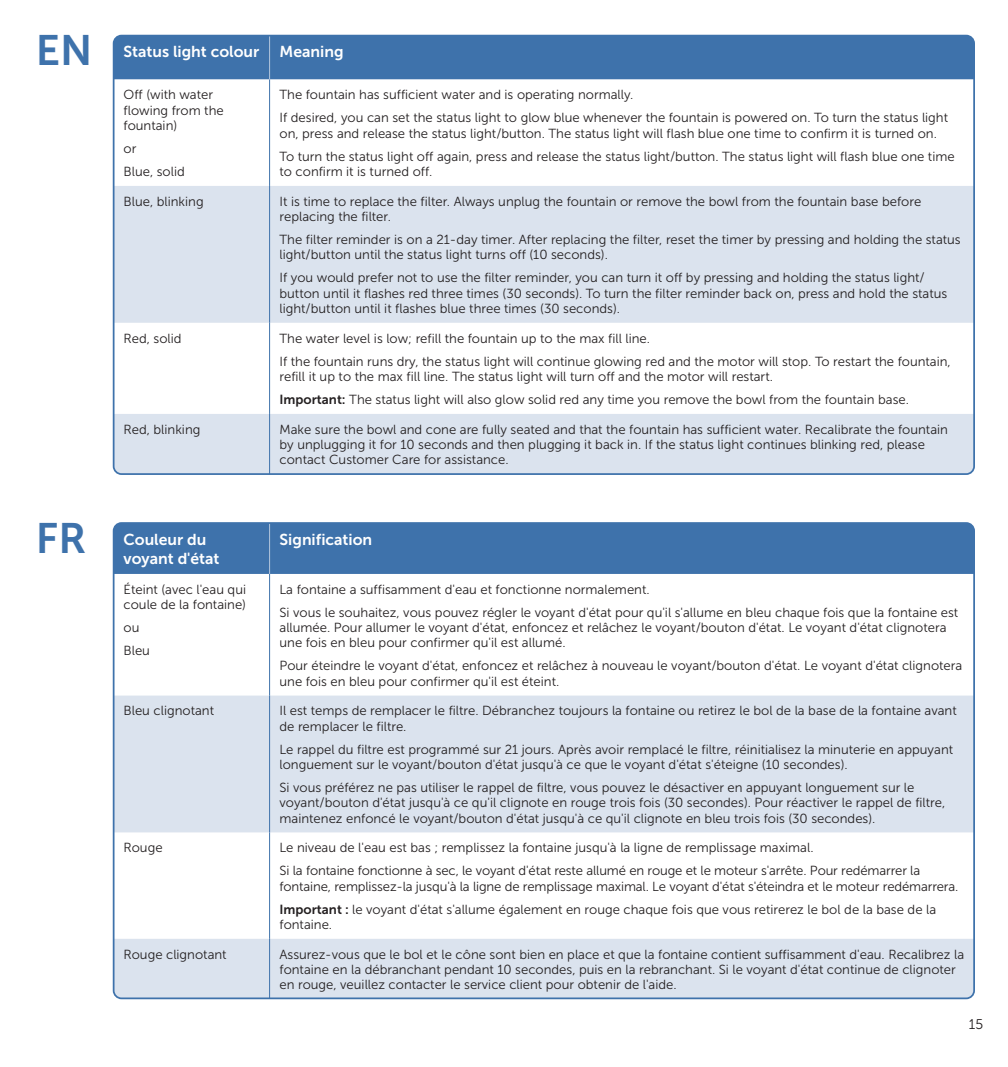
<style>
.page{position:relative;width:1008px;height:1067px;background:#fff}
.page>*{position:absolute;margin:0;border:0;box-sizing:border-box;transform-origin:0 0}
.t1{font:42.35px "Museo Sans 700";color:#3e72ab}
.t2{font:15.75px/19.2px "Museo Sans 700";color:#fff}
.t3{font:14px "Museo Sans 300";color:#231f20}
.t4{font:13.12px/15.2px "Museo Sans 300";color:#231f20}
.s1{font-family:"Museo Sans 700"}
</style>
<div class="page">
<div style="left:116px;top:36px;width:857px;height:44px;background:#3e72ab"></div>
<svg style="left:116px;top:186px;width:857px;height:288px;fill:#dbe3ee"></svg>
<hr style="left:269px;top:36px;width:1px;height:44px;background:#b4c6dd">
<hr style="left:269px;top:80px;width:1px;height:106px;background:#3e72ab">
<hr style="left:269px;top:186px;width:1px;height:137px;background:#3e72ab">
<hr style="left:269px;top:323px;width:1px;height:91px;background:#3e72ab">
<hr style="left:269px;top:414px;width:1px;height:60px;background:#3e72ab">
<div style="left:113px;top:35px;width:861px;height:440px;border:2px solid #3e72ab;border-radius:8px"></div>
<div style="left:116px;top:523px;width:857px;height:51px;background:#3e72ab"></div>
<svg style="left:116px;top:695px;width:857px;height:303px;fill:#dbe3ee"></svg>
<hr style="left:269px;top:523px;width:1px;height:51px;background:#b4c6dd">
<hr style="left:269px;top:574px;width:1px;height:121px;background:#3e72ab">
<hr style="left:269px;top:695px;width:1px;height:137px;background:#3e72ab">
<hr style="left:269px;top:832px;width:1px;height:106px;background:#3e72ab">
<hr style="left:269px;top:938px;width:1px;height:60px;background:#3e72ab">
<h1 class="t1" style="left:36px;top:27px;width:58px">EN</h1>
<h1 class="t1" style="left:36px;top:514px;width:52px">FR</h1>
<p class="t2" style="left:123px;top:42px;width:137px">Status light colour</p>
<p class="t2" style="left:279px;top:42px;width:65px">Meaning</p>
<p class="t4" style="left:123px;top:87px;width:102px">Off (with water flowing from the fountain)</p>
<p class="t4" style="left:123px;top:137px;width:63px;line-height:23.1px">or<br>Blue, solid</p>
<p class="t4" style="left:279px;top:83px;width:669px;line-height:23.1px">The fountain has sufficient water and is operating normally.<br>If desired, you can set the status light to glow blue whenever the fountain is powered on. To turn the status light</p>
<p class="t4" style="left:279px;top:122px;width:676px;line-height:23.1px">on, press and release the status light/button. The status light will flash blue one time to confirm it is turned on.<br>To turn the status light off again, press and release the status light/button. The status light will flash blue one time</p>
<p class="t4" style="left:279px;top:164px;width:154px">to confirm it is turned off.</p>
<p class="t4" style="left:123px;top:194px;width:82px">Blue, blinking</p>
<p class="t4" style="left:279px;top:194px;width:643px">It is time to replace the filter. Always unplug the fountain or remove the bowl from the fountain base before replacing the filter.</p>
<p class="t4" style="left:279px;top:232px;width:682px">The filter reminder is on a 21-day timer. After replacing the filter, reset the timer by pressing and holding the status light/button until the status light turns off (10 seconds).</p>
<p class="t4" style="left:279px;top:270px;width:669px">If you would prefer not to use the filter reminder, you can turn it off by pressing and holding the status light/ button until it flashes red three times (30 seconds). To turn the filter reminder back on, press and hold the status light/button until it flashes blue three times (30 seconds).</p>
<p class="t4" style="left:123px;top:330px;width:59px">Red, solid</p>
<p class="t4" style="left:279px;top:326px;width:672px;line-height:23.1px">The water level is low; refill the fountain up to the max fill line.<br>If the fountain runs dry, the status light will continue glowing red and the motor will stop. To restart the fountain,</p>
<p class="t4" style="left:279px;top:365px;width:630px;line-height:23.1px">refill it up to the max fill line. The status light will turn off and the motor will restart.<br><span class="s1">Important:</span> The status light will also glow solid red any time you remove the bowl from the fountain base.</p>
<p class="t4" style="left:123px;top:421px;width:78px">Red, blinking</p>
<p class="t4" style="left:279px;top:421px;width:669px">Make sure the bowl and cone are fully seated and that the fountain has sufficient water. Recalibrate the fountain by unplugging it for 10 seconds and then plugging it back in. If the status light continues blinking red, please contact Customer Care for assistance.</p>
<p class="t2" style="left:123px;top:529px;width:97px">Couleur du voyant d'état</p>
<p class="t2" style="left:279px;top:529px;width:94px">Signification</p>
<p class="t4" style="left:123px;top:581px;width:124px">Éteint (avec l'eau qui coule de la fontaine)</p>
<p class="t4" style="left:123px;top:616px;width:28px;line-height:23.1px">ou<br>Bleu</p>
<p class="t4" style="left:279px;top:578px;width:680px;line-height:23.1px">La fontaine a suffisamment d'eau et fonctionne normalement.<br>Si vous le souhaitez, vous pouvez régler le voyant d'état pour qu'il s'allume en bleu chaque fois que la fontaine est</p>
<p class="t4" style="left:279px;top:620px;width:668px">allumée. Pour allumer le voyant d'état, enfoncez et relâchez le voyant/bouton d'état. Le voyant d'état clignotera une fois en bleu pour confirmer qu'il est allumé.</p>
<p class="t4" style="left:279px;top:658px;width:684px">Pour éteindre le voyant d'état, enfoncez et relâchez à nouveau le voyant/bouton d'état. Le voyant d'état clignotera une fois en bleu pour confirmer qu'il est éteint.</p>
<p class="t4" style="left:123px;top:703px;width:92px">Bleu clignotant</p>
<p class="t4" style="left:279px;top:703px;width:678px">Il est temps de remplacer le filtre. Débranchez toujours la fontaine ou retirez le bol de la base de la fontaine avant de remplacer le filtre.</p>
<p class="t4" style="left:279px;top:741px;width:675px">Le rappel du filtre est programmé sur 21 jours. Après avoir remplacé le filtre, réinitialisez la minuterie en appuyant longuement sur le voyant/bouton d'état jusqu'à ce que le voyant d'état s'éteigne (10 secondes).</p>
<p class="t4" style="left:279px;top:780px;width:667px">Si vous préférez ne pas utiliser le rappel de filtre, vous pouvez le désactiver en appuyant longuement sur le voyant/bouton d'état jusqu'à ce qu'il clignote en rouge trois fois (30 secondes). Pour réactiver le rappel de filtre, maintenez enfoncé le voyant/bouton d'état jusqu'à ce qu'il clignote en bleu trois fois (30 secondes).</p>
<p class="t4" style="left:123px;top:840px;width:41px">Rouge</p>
<p class="t4" style="left:279px;top:836px;width:642px;line-height:23.1px">Le niveau de l'eau est bas ; remplissez la fontaine jusqu'à la ligne de remplissage maximal.<br>Si la fontaine fonctionne à sec, le voyant d'état reste allumé en rouge et le moteur s'arrête. Pour redémarrer la</p>
<p class="t4" style="left:279px;top:874px;width:680px;line-height:23.1px">fontaine, remplissez-la jusqu'à la ligne de remplissage maximal. Le voyant d'état s'éteindra et le moteur redémarrera.<br><span class="s1">Important :</span> le voyant d'état s'allume également en rouge chaque fois que vous retirerez le bol de la base de la</p>
<p class="t4" style="left:279px;top:916px;width:54px">fontaine.</p>
<p class="t4" style="left:123px;top:946px;width:105px">Rouge clignotant</p>
<p class="t4" style="left:279px;top:946px;width:685px">Assurez-vous que le bol et le cône sont bien en place et que la fontaine contient suffisamment d'eau. Recalibrez la fontaine en la débranchant pendant 10 secondes, puis en la rebranchant. Si le voyant d'état continue de clignoter en rouge, veuillez contacter le service client pour obtenir de l'aide.</p>
<p class="t3" style="left:968px;top:1016px;width:16px">15</p>
</div>
